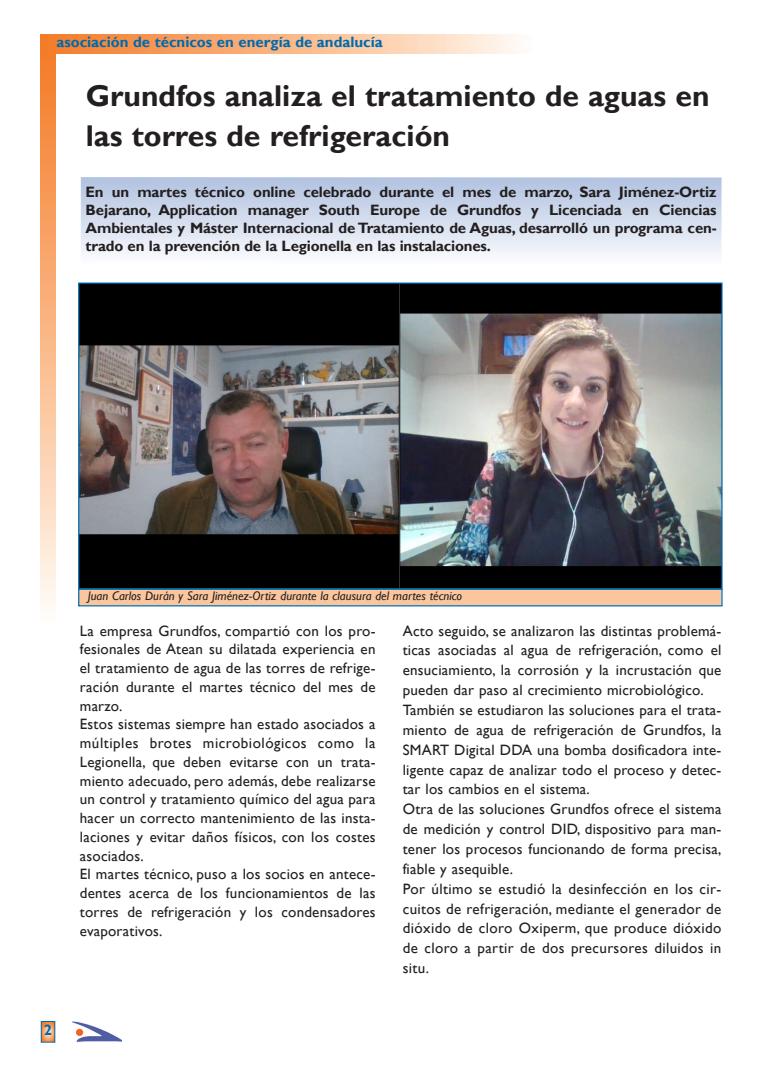
<style>
.page{position:relative;width:771px;height:1077px;background:#fff}
.page>*{position:absolute;margin:0;border:0;box-sizing:border-box;transform-origin:0 0}
.t1{font:700 30px/40px "Gill Sans";color:#231f20}
.t2{font:15px/19.9px "Gill Sans";letter-spacing:.015em;color:#231f20}
.t3{font:700 15px/18px "Gill Sans";letter-spacing:-.01em;color:#231f20;text-align:justify}
.t4{font:700 15px "Gill Sans";color:#006aad}
.t5{font:italic 12.5px "Gill Sans";color:#231f20}
</style>
<div class="page">
<svg style="left:43px;top:1023px;width:10px;height:17px"></svg>
<img style="left:73px;top:1021px;width:49px;height:21px">
<svg style="left:41px;top:53px;width:15px;height:554px;background:#f9b787"></svg>
<div style="left:41px;top:34px;width:490px;height:19px;background:linear-gradient(to right,#f47822,#fff9f1)"></div>
<svg style="left:81px;top:177px;width:640px;height:78px;background:#d1dbed"></svg>
<div style="left:79px;top:590px;width:641px;height:15px;background:#fbc69c"></div>
<div style="left:78px;top:588px;width:644px;height:18px;border:1px solid #006aad"></div>
<img style="left:80px;top:284px;width:640px;height:303px">
<p class="t4" style="left:56px;top:33px;width:328px">asociación de técnicos en energía de andalucía</p>
<h1 class="t1" style="left:86px;top:75px;width:625px">Grundfos analiza el tratamiento de aguas en las torres de refrigeración</h1>
<p class="t3" style="left:85px;top:183px;width:632px">En un martes técnico online celebrado durante el mes de marzo, Sara Jiménez-Ortiz Bejarano, Application manager South Europe de Grundfos y Licenciada en Ciencias Ambientales y Máster Internacional de Tratamiento de Aguas, desarrolló un programa cen&shy;trado en la prevención de la Legionella en las instalaciones.</p>
<p class="t5" style="left:88px;top:588px;width:375px">Juan Carlos Durán y Sara Jiménez-Ortiz durante la clausura del martes técnico</p>
<p class="t4" style="left:44px;top:1021px;width:10px">2</p>
<p class="t2" style="left:80px;top:621px;width:297px;line-height:18.8px">La empresa Grundfos, compartió con los pro&shy;fesionales de Atean su dilatada experiencia en el tratamiento de agua de las torres de refrige&shy;ración durante el martes técnico del mes de marzo.<br>Estos sistemas siempre han estado asociados a múltiples brotes microbiológicos como la Legionella, que deben evitarse con un trata&shy;miento adecuado, pero además, debe realizarse un control y tratamiento químico del agua para hacer un correcto mantenimiento de las insta&shy;laciones y evitar daños físicos, con los costes asociados.<br>El martes técnico, puso a los socios en antece&shy;dentes acerca de los funcionamientos de las torres de refrigeración y los condensadores evaporativos.</p>
<p class="t2" style="left:402px;top:620px;width:320px">Acto seguido, se analizaron las distintas problemá&shy;ticas asociadas al agua de refrigeración, como el ensuciamiento, la corrosión y la incrustación que pueden dar paso al crecimiento microbiológico.<br>También se estudiaron las soluciones para el trata&shy;miento de agua de refrigeración de Grundfos, la SMART Digital DDA una bomba dosificadora inte&shy;ligente capaz de analizar todo el proceso y detec&shy;tar los cambios en el sistema.<br>Otra de las soluciones Grundfos ofrece el sistema de medición y control DID, dispositivo para man&shy;tener los procesos funcionando de forma precisa, fiable y asequible.<br>Por último se estudió la desinfección en los cir&shy;cuitos de refrigeración, mediante el generador de dióxido de cloro Oxiperm, que produce dióxido de cloro a partir de dos precursores diluidos in situ.</p>
</div>
